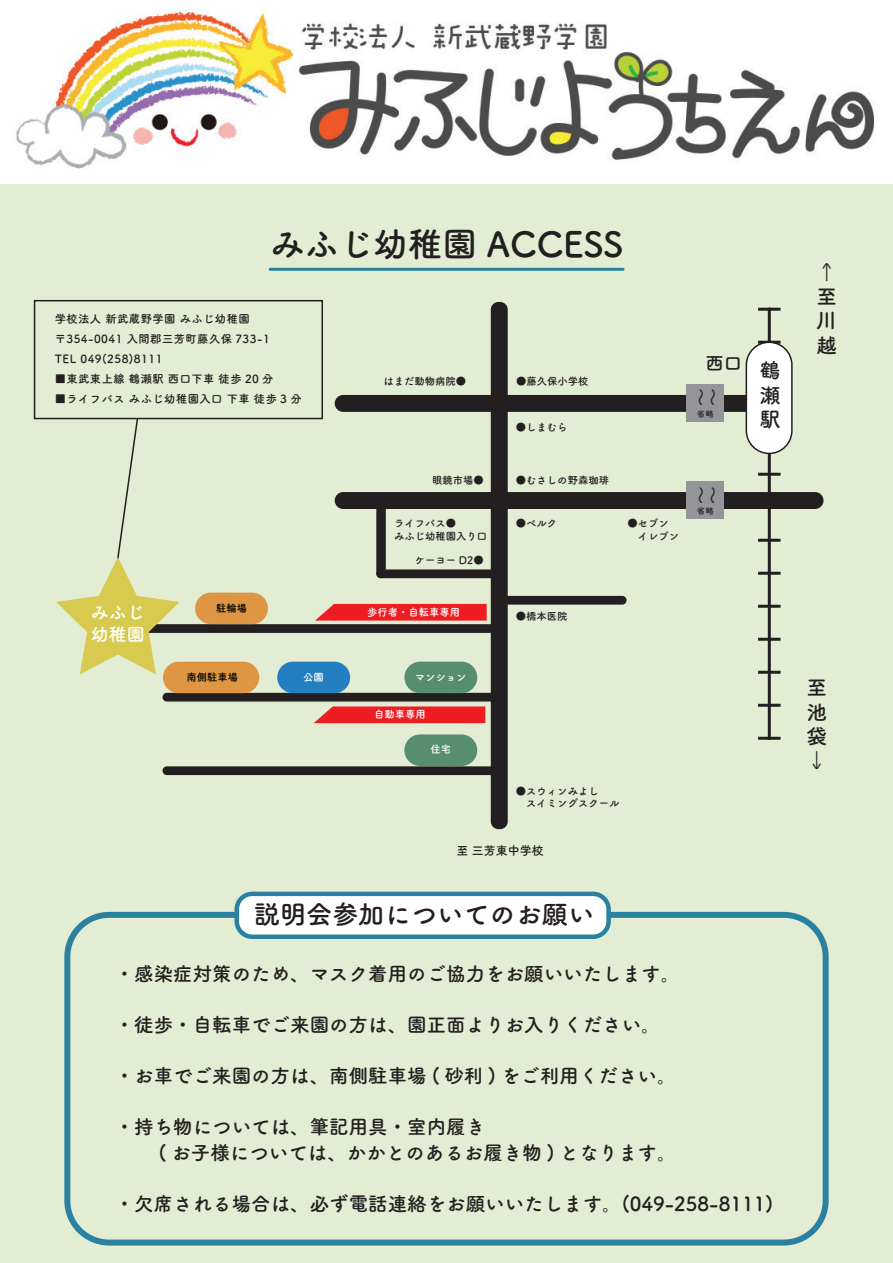
<style>
.page{position:relative;width:893px;height:1263px;background:#e2edd3}
.page>*{position:absolute;margin:0;border:0;box-sizing:border-box;transform-origin:0 0}
.t1{font:700 34.5px "Tsuku A Rd Gothic";color:#231f20}
.t2{font:700 26.25px "Tsuku A Rd Gothic";color:#231f20}
.t3{font:700 20.7px/24.5px "Tsuku A Rd Gothic";color:#231f20;text-align:justify}
.t4{font:700 20.55px "Tsuku A Rd Gothic";color:#231f20}
.t5{font:700 19.5px/25.5px "Tsuku A Rd Gothic";color:#231f20}
.t6{font:700 18.3px "Tsuku A Rd Gothic";color:#231f20}
.t7{font:700 18px/21.9px "Tsuku A Rd Gothic";color:#fff}
.t8{font:700 12px "Tsuku A Rd Gothic";color:#231f20}
.t9{font:700 11.25px/19.8px "Tsuku A Rd Gothic";letter-spacing:.04em;color:#231f20}
.t10{font:700 10.35px/13px "Tsuku A Rd Gothic";color:#231f20}
.t11{font:700 10.35px "Tsuku A Rd Gothic";color:#fff}
.t12{font:700 10.35px "Tsuku A Rd Gothic";color:#030303}
.t13{font:700 8.4px "Tsuku A Rd Gothic";color:#231f20}
</style>
<div class="page">
<img style="left:0;top:0;width:893px;height:184px">
<svg style="left:758px;top:308px;width:22px;height:432px"></svg>
<div style="left:336px;top:396px;width:424px;height:14px;background:#231f20;border-radius:7px"></div>
<div style="left:335px;top:395px;width:427px;height:17px;border:3px solid #231f20;border-radius:7px"></div>
<div style="left:336px;top:493px;width:486px;height:14px;background:#231f20;border-radius:7px"></div>
<div style="left:335px;top:492px;width:488px;height:17px;border:3px solid #231f20;border-radius:7px"></div>
<div style="left:378px;top:495px;width:6px;height:82px;background:#231f20;border-radius:3px"></div>
<div style="left:376px;top:494px;width:10px;height:84px;border:3px solid #231f20;border-radius:3px"></div>
<div style="left:378px;top:571px;width:122px;height:6px;background:#231f20;border-radius:3px"></div>
<div style="left:376px;top:569px;width:125px;height:9px;border:3px solid #231f20;border-radius:3px"></div>
<div style="left:503px;top:597px;width:122px;height:6px;background:#231f20;border-radius:3px"></div>
<div style="left:501px;top:596px;width:125px;height:9px;border:3px solid #231f20;border-radius:3px"></div>
<svg style="left:179px;top:624px;width:312px;height:9px;background:#282525"></svg>
<div style="left:163px;top:693px;width:340px;height:8px;border:3px solid #231f20;border-radius:3px"></div>
<div style="left:164px;top:768px;width:337px;height:5px;background:#231f20;border-radius:3px"></div>
<div style="left:163px;top:766px;width:340px;height:9px;border:3px solid #231f20;border-radius:3px"></div>
<div style="left:492px;top:303px;width:14px;height:525px;background:#231f20;border-radius:6px"></div>
<div style="left:491px;top:302px;width:17px;height:527px;border:3px solid #231f20;border-radius:6px"></div>
<div style="left:746px;top:342px;width:46px;height:111px;background:#fff;border-radius:23px"></div>
<div style="left:746px;top:341px;width:47px;height:113px;border:2px solid #231f20;border-radius:23px"></div>
<div style="left:163px;top:662px;width:96px;height:31px;background:#de9643;border-radius:16px"></div>
<div style="left:277px;top:662px;width:73px;height:31px;background:#247ec2;border-radius:16px"></div>
<div style="left:195px;top:593px;width:73px;height:31px;background:#de9643;border-radius:16px"></div>
<div style="left:404px;top:662px;width:73px;height:31px;background:#578e6f;border-radius:16px"></div>
<div style="left:404px;top:734px;width:73px;height:32px;background:#578e6f;border-radius:16px"></div>
<div style="left:687px;top:384px;width:37px;height:37px;background:#939598"></div>
<div style="left:687px;top:482px;width:37px;height:37px;background:#939598"></div>
<svg style="left:315px;top:603px;width:172px;height:18px;background:#ec3739"></svg>
<svg style="left:314px;top:706px;width:172px;height:18px;background:#ec3739"></svg>
<hr style="left:270px;top:268px;width:353px;height:3px;background:#2a82a0">
<div style="left:34px;top:300px;width:289px;height:119px;border:2px solid #231f20"></div>
<div style="left:64px;top:912px;width:765px;height:333px;border:6px solid #2a82a0;border-radius:42px"></div>
<div style="left:237px;top:894px;width:372px;height:43px;background:#fff;border-radius:16px"></div>
<div style="left:234px;top:891px;width:377px;height:48px;border:4px solid #2a82a0;border-radius:16px"></div>
<svg style="left:56px;top:417px;width:123px;height:257px"></svg>
<h1 class="t1" style="left:270px;top:218px;width:355px">みふじ幼稚園 ACCESS</h1>
<p class="t9" style="left:55px;top:309px;width:217px">学校法人 新武蔵野学園 みふじ幼稚園〒354-0041 入間郡三芳町藤久保 733-1<br>TEL 049(258)8111</p>
<p class="t9" style="left:55px;top:368px;width:220px">■東武東上線 鶴瀬駅 西口下車 徒歩 20 分</p>
<p class="t9" style="left:55px;top:388px;width:248px">■ライフバス みふじ幼稚園入口 下車 徒歩 3 分</p>
<p class="t10" style="left:383px;top:374px;width:84px">はまだ動物病院●</p>
<p class="t10" style="left:516px;top:374px;width:74px">●藤久保小学校</p>
<p class="t10" style="left:516px;top:420px;width:53px">●しまむら</p>
<p class="t10" style="left:432px;top:473px;width:53px">眼鏡市場●</p>
<p class="t10" style="left:394px;top:515px;width:95px">ライフバス●<br>みふじ幼稚園入り口</p>
<p class="t10" style="left:415px;top:553px;width:70px">ケーヨー D2●</p>
<p class="t10" style="left:516px;top:472px;width:95px">●むさしの野森珈琲</p>
<p class="t10" style="left:516px;top:515px;width:43px">●ベルク</p>
<p class="t10" style="left:627px;top:515px;width:53px">●セブン　イレブン</p>
<p class="t7" style="left:91px;top:600px;width:55px">みふじ幼稚園</p>
<p class="t12" style="left:216px;top:600px;width:32px">駐輪場</p>
<p class="t11" style="left:367px;top:604px;width:94px">歩行者・自転車専用</p>
<p class="t10" style="left:516px;top:609px;width:53px">●橋本医院</p>
<p class="t12" style="left:187px;top:669px;width:53px">南側駐車場</p>
<p class="t11" style="left:303px;top:669px;width:22px">公園</p>
<p class="t11" style="left:415px;top:669px;width:53px">マンション</p>
<p class="t11" style="left:374px;top:706px;width:53px">自動車専用</p>
<p class="t11" style="left:430px;top:741px;width:22px">住宅</p>
<p class="t10" style="left:516px;top:784px;width:105px">●スウィンみよし<br>　スイミングスクール</p>
<p class="t8" style="left:456px;top:841px;width:89px">至 三芳東中学校</p>
<h2 class="t2" style="left:254px;top:893px;width:342px">説明会参加についてのお願い</h2>
<p class="t6" style="left:705px;top:349px;width:38px">西口</p>
<p class="t4" style="left:717px;top:387px;width:22px;rotate:90deg">～</p>
<p class="t4" style="left:729px;top:387px;width:22px;rotate:90deg">～</p>
<p class="t13" style="left:697px;top:407px;width:18px">省略</p>
<p class="t4" style="left:717px;top:485px;width:22px;rotate:90deg">～</p>
<p class="t4" style="left:729px;top:485px;width:22px;rotate:90deg">～</p>
<p class="t13" style="left:697px;top:505px;width:18px">省略</p>
<p class="t3" style="left:760px;top:357px;width:22px">鶴瀬駅</p>
<p class="t5" style="left:115px;top:960px;width:567px">・感染症対策のため、マスク着用のご協力をお願いいたします。</p>
<p class="t5" style="left:115px;top:1011px;width:547px">・徒歩・自転車でご来園の方は、園正面よりお入りください。</p>
<p class="t5" style="left:115px;top:1062px;width:563px">・お車でご来園の方は、南側駐車場 ( 砂利 ) をご利用ください。</p>
<p class="t5" style="left:115px;top:1113px;width:563px">・持ち物については、筆記用具・室内履き<br>　　( お子様については、かかとのあるお履き物 ) となります。</p>
<p class="t5" style="left:115px;top:1189px;width:660px">・欠席される場合は、必ず電話連絡をお願いいたします。(049-258-8111)</p>
<p class="t3" style="left:816px;top:258px;width:21px;text-align:left">↑至川越</p>
<p class="t3" style="left:807px;top:674px;width:21px">至池袋↓</p>
</div>
